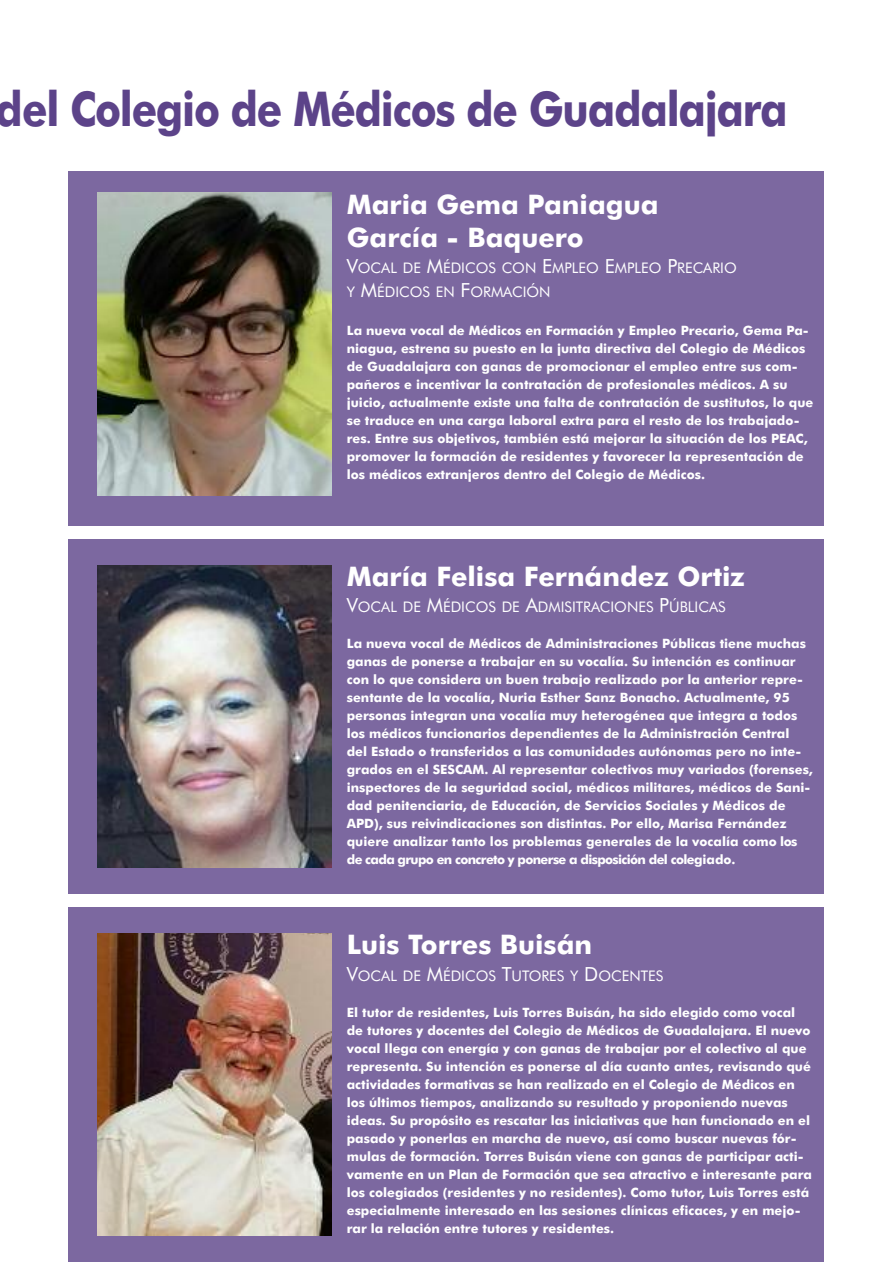
<style>
.page{position:relative;width:893px;height:1263px;background:#fff}
.page>*{position:absolute;margin:0;border:0;box-sizing:border-box;transform-origin:0 0}
.t1{font:700 48px "Futura BT";letter-spacing:-.03em;color:#5c4389;scale:.87 1}
.t2{font:700 27px/32.4px "Futura BT";color:#fff}
.t3{font:14.7px/23.4px "Futura BT";color:#fff}
.t4{font:700 12.9px/18px "Futura BT";color:#fff}
.s1{font-size:19.5px}
</style>
<div class="page">
<div style="left:69px;top:171px;width:755px;height:354px;background:#7c68a0"></div>
<div style="left:69px;top:539px;width:755px;height:354px;background:#7c68a0"></div>
<img style="left:98px;top:193px;width:234px;height:302px">
<img style="left:98px;top:565px;width:234px;height:302px">
<div style="left:69px;top:908px;width:755px;height:354px;background:#7c68a0"></div>
<img style="left:98px;top:934px;width:234px;height:301px">
<h1 class="t1" style="left:-4px;top:81px;width:912px">del Colegio de Médicos de Guadalajara</h1>
<h2 class="t2" style="left:347px;top:189px;width:313px">Maria Gema Paniagua<br>García - Baquero</h2>
<p class="t3" style="left:347px;top:257px;width:391px"><span class="s1">V</span>OCAL DE <span class="s1">M</span>ÉDICOS CON <span class="s1">E</span>MPLEO <span class="s1">E</span>MPLEO <span class="s1">P</span>RECARIO<br>Y <span class="s1">M</span>ÉDICOS EN <span class="s1">F</span>ORMACIÓN</p>
<p class="t4" style="left:347px;top:321px;width:468px">La nueva vocal de Médicos en Formación y Empleo Precario, Gema Pa&shy;niagua, estrena su puesto en la junta directiva del Colegio de Médicos de Guadalajara con ganas de promocionar el empleo entre sus com&shy;pañeros e incentivar la contratación de profesionales médicos. A su juicio, actualmente existe una falta de contratación de sustitutos, lo que se traduce en una carga laboral extra para el resto de los trabajado&shy;res. Entre sus objetivos, también está mejorar la situación de los PEAC, promover la formación de residentes y favorecer la representación de los médicos extranjeros dentro del Colegio de Médicos.</p>
<h2 class="t2" style="left:347px;top:560px;width:400px">María Felisa Fernández Ortiz</h2>
<p class="t3" style="left:347px;top:595px;width:380px"><span class="s1">V</span>OCAL DE <span class="s1">M</span>ÉDICOS DE <span class="s1">A</span>DMISITRACIONES <span class="s1">P</span>ÚBLICAS</p>
<p class="t4" style="left:347px;top:635px;width:468px">La nueva vocal de Médicos de Administraciones Públicas tiene muchas ganas de ponerse a trabajar en su vocalía. Su intención es continuar con lo que considera un buen trabajo realizado por la anterior repre&shy;sentante de la vocalía, Nuria Esther Sanz Bonacho. Actualmente, 95 personas integran una vocalía muy heterogénea que integra a todos los médicos funcionarios dependientes de la Administración Central del Estado o transferidos a las comunidades autónomas pero no inte&shy;grados en el SESCAM. Al representar colectivos muy variados (forenses, inspectores de la seguridad social, médicos militares, médicos de Sani&shy;dad penitenciaria, de Educación, de Servicios Sociales y Médicos de APD), sus reivindicaciones son distintas. Por ello, Marisa Fernández quiere analizar tanto los problemas generales de la vocalía como los de cada grupo en concreto y ponerse a disposición del colegiado.</p>
<h2 class="t2" style="left:347px;top:929px;width:247px">Luis Torres Buisán</h2>
<p class="t3" style="left:347px;top:964px;width:318px"><span class="s1">V</span>OCAL DE <span class="s1">M</span>ÉDICOS <span class="s1">T</span>UTORES Y <span class="s1">D</span>OCENTES</p>
<p class="t4" style="left:347px;top:1003px;width:467px">El tutor de residentes, Luis Torres Buisán, ha sido elegido como vocal de tutores y docentes del Colegio de Médicos de Guadalajara. El nuevo vocal llega con energía y con ganas de trabajar por el colectivo al que representa. Su intención es ponerse al día cuanto antes, revisando qué actividades formativas se han realizado en el Colegio de Médicos en los últimos tiempos, analizando su resultado y proponiendo nuevas ideas. Su propósito es rescatar las iniciativas que han funcionado en el pasado y ponerlas en marcha de nuevo, así como buscar nuevas fór&shy;mulas de formación. Torres Buisán viene con ganas de participar acti&shy;vamente en un Plan de Formación que sea atractivo e interesante para los colegiados (residentes y no residentes). Como tutor, Luis Torres está especialmente interesado en las sesiones clínicas eficaces, y en mejo&shy;rar la relación entre tutores y residentes.</p>
</div>
